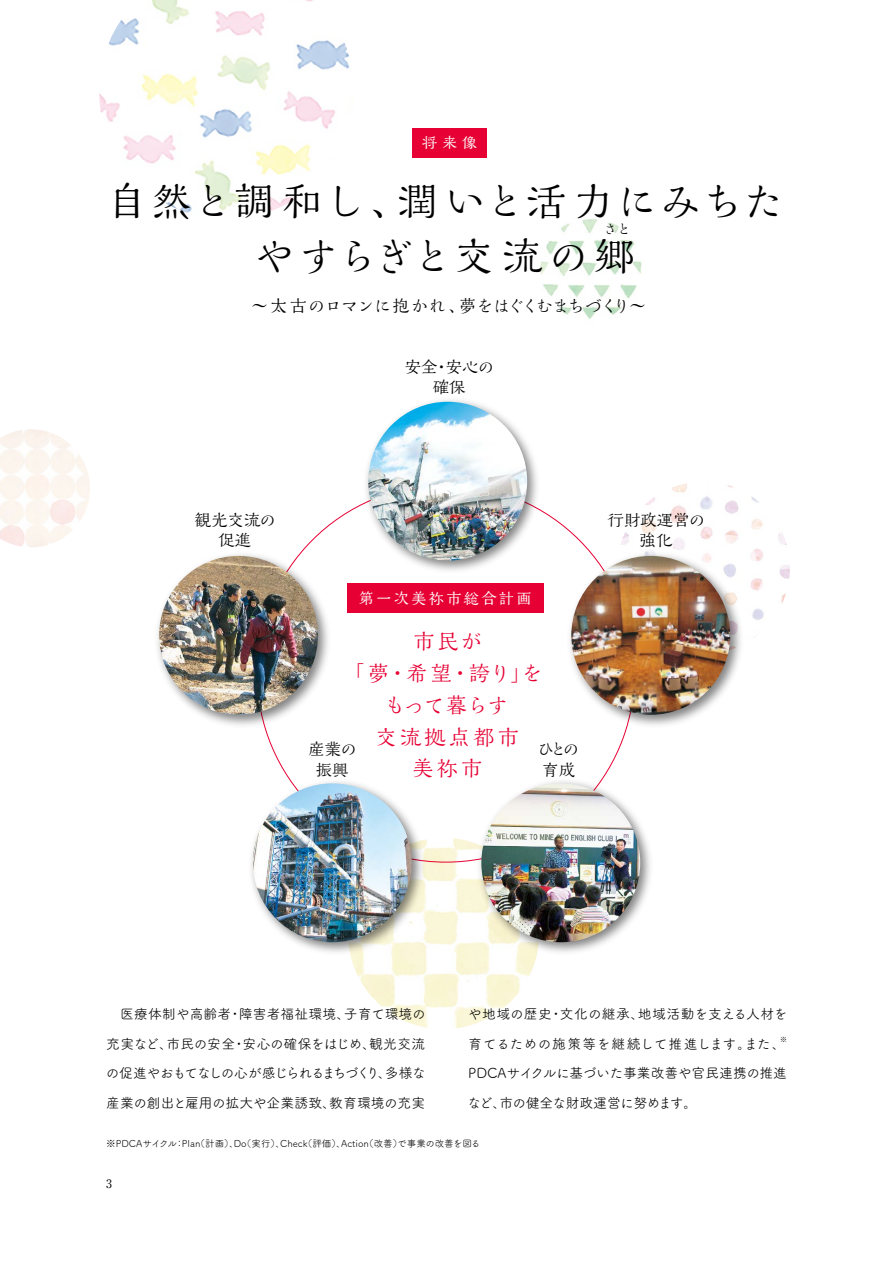
<style>
.page{position:relative;width:893px;height:1263px;background:#fff}
.page>*{position:absolute;margin:0;border:0;box-sizing:border-box;transform-origin:0 0}
.t1{font:40.35px/55.2px "Kaimin So Std";letter-spacing:.05em;color:#000;text-align:center}
.t2{font:21.3px/32px "Kaimin So Std";letter-spacing:.14em;color:#e60033;text-align:center}
.t3{font:16.95px "Kaimin So Std";letter-spacing:-.03em;color:#000}
.t4{font:16.5px/20.2px "Kaimin So Std";color:#000;text-align:center}
.t5{font:500 15.15px "Kaimin So Std";letter-spacing:.15em;color:#fff}
.t6{font:13.8px/29.7px "Tsuku A Rd Gothic";letter-spacing:-.02em;color:#000;text-align:justify}
.t7{font:13.8px/29.7px "Tsuku A Rd Gothic";letter-spacing:.02em;color:#000}
.t8{font:13.8px "Kaimin So Std";color:#000}
.t9{font:11.7px "Ryumin Pro";color:#000}
.t10{font:9.6px "Tsuku A Rd Gothic";color:#000}
.t11{font:6.9px "Tsuku A Rd Gothic";color:#000}
</style>
<div class="page">
<img style="left:99px;top:0;width:255px;height:213px">
<img style="left:617px;top:482px;width:173px;height:172px;border-radius:86px">
<img style="left:534px;top:217px;width:111px;height:111px;border-radius:56px">
<img style="left:348px;top:838px;width:191px;height:191px;border-radius:96px">
<div style="left:413px;top:128px;width:74px;height:29px;background:#e60033"></div>
<img style="left:366px;top:400px;width:217px;height:171px">
<img style="left:368px;top:402px;width:159px;height:159px;border-radius:79px">
<img style="left:53px;top:489px;width:323px;height:248px">
<img style="left:159px;top:556px;width:159px;height:159px;border-radius:79px">
<img style="left:491px;top:773px;width:159px;height:188px">
<img style="left:481px;top:783px;width:159px;height:159px;border-radius:79px">
<img style="left:531px;top:543px;width:248px;height:194px">
<img style="left:571px;top:556px;width:159px;height:159px;border-radius:79px">
<img style="left:251px;top:756px;width:240px;height:205px">
<img style="left:253px;top:783px;width:159px;height:159px;border-radius:79px">
<div style="left:347px;top:583px;width:197px;height:30px;background:#e60033"></div>
<p class="t5" style="left:422px;top:132px;width:56px">将来像</p>
<h1 class="t1" style="left:107px;top:171px;width:678px">自然と調和し、潤いと活力にみちたやすらぎと交流の郷</h1>
<p class="t8" style="left:603px;top:220px;width:29px">さ と</p>
<p class="t3" style="left:251px;top:294px;width:397px">～太古のロマンに抱かれ、夢をはぐくむまちづくり～</p>
<p class="t4" style="left:405px;top:355px;width:91px">安全・安心の確保</p>
<p class="t4" style="left:195px;top:509px;width:83px">観光交流の促進</p>
<p class="t4" style="left:608px;top:509px;width:99px">行財政運営の強化</p>
<p class="t5" style="left:359px;top:588px;width:174px">第一次美祢市総合計画</p>
<h2 class="t2" style="left:343px;top:624px;width:201px">市民が<br>「夢・希望・誇り」をもって暮らす<br>交流拠点都市<br>美祢市</h2>
<p class="t4" style="left:308px;top:738px;width:50px">産業の振興</p>
<p class="t4" style="left:537px;top:738px;width:43px;text-align:left">ひとの育成</p>
<p class="t6" style="left:106px;top:998px;width:322px">　医療体制や高齢者・障害者福祉環境、子育て環境の充実など、市民の安全・安心の確保をはじめ、観光交流の促進やおもてなしの心が感じられるまちづくり、多様な産業の創出と雇用の拡大や企業誘致、教育環境の充実</p>
<p class="t7" style="left:468px;top:998px;width:321px">や地域の歴史・文化の継承、地域活動を支える人材を育てるための施策等を継続して推進します。また、</p>
<p class="t11" style="left:780px;top:1034px;width:8px">※</p>
<p class="t6" style="left:467px;top:1057px;width:321px">PDCAサイクルに基づいた事業改善や官民連携の推進など、市の健全な財政運営に努めます。</p>
<p class="t10" style="left:106px;top:1136px;width:376px">※PDCAサイクル：Plan（計画）、Do（実行）、Check（評価）、Action（改善）で事業の改善を図る</p>
<p class="t9" style="left:106px;top:1175px;width:7px">3</p>
</div>
